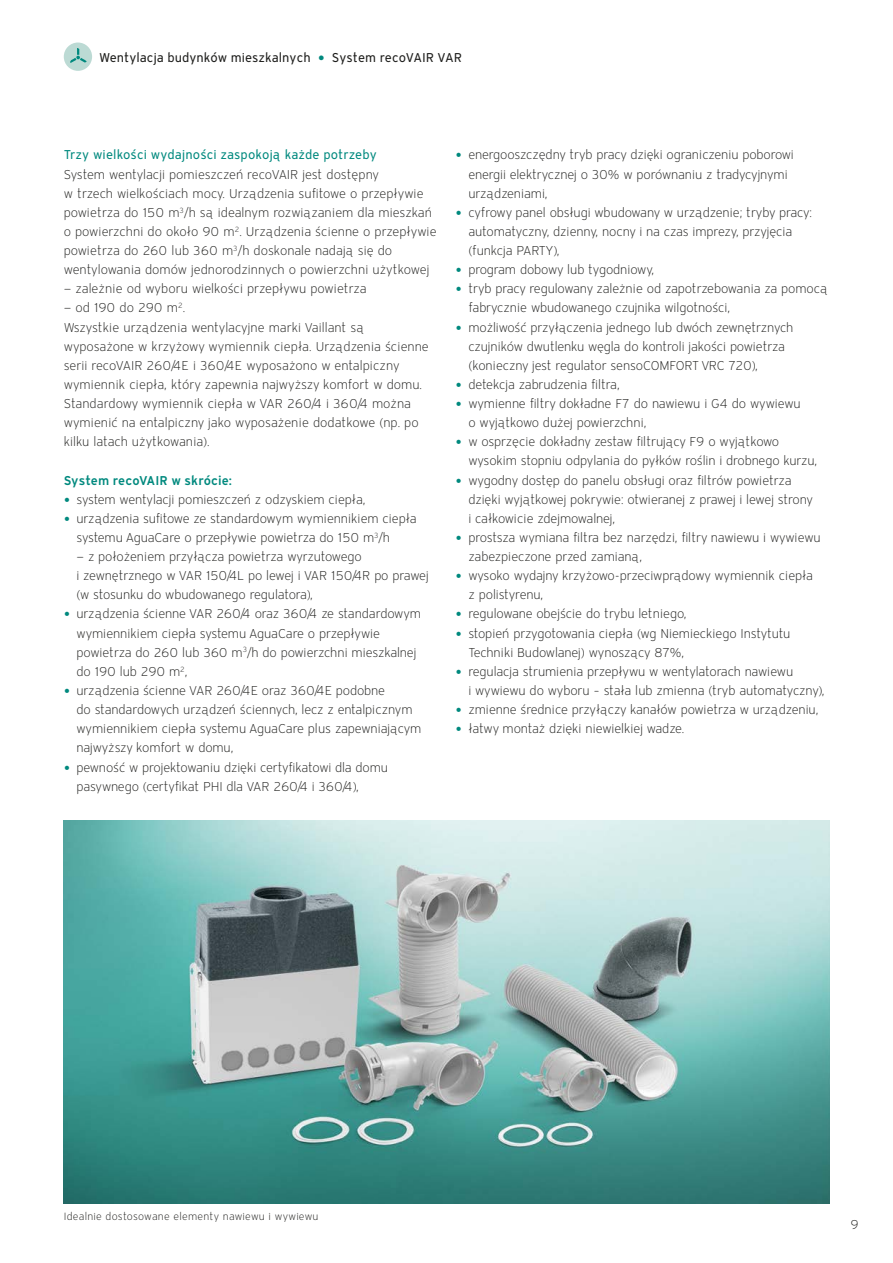
<style>
.page{position:relative;width:893px;height:1263px;background:#fff}
.page>*{position:absolute;margin:0;border:0;box-sizing:border-box;transform-origin:0 0}
.t1{font:300 12.75px/19.2px "Vaillant 16";letter-spacing:-.01em;color:#1d1d1b}
.t2{font:12.75px "Vaillant 16";color:#1d1d1b}
.t3{font:12.75px "Vaillant 16";letter-spacing:.005em;color:#00897e}
.t4{font:600 12.75px "Vaillant 16";letter-spacing:.005em;color:#00897e}
.t5{font:300 10.5px "Vaillant 16";letter-spacing:.02em;color:#1d1d1b}
.s1{color:#00897e}
.s2{font-weight:600;color:#00897e}
</style>
<div class="page">
<img style="left:64px;top:821px;width:765px;height:383px">
<div style="left:64px;top:43px;width:28px;height:28px;background:#bcdad4;border-radius:50%"></div>
<svg style="left:70px;top:48px;width:17px;height:15px"></svg>
<p class="t2" style="left:99px;top:49px;width:365px">Wentylacja budynków mieszkalnych <span class="s1">⬤</span> System recoVAIR VAR</p>
<p class="t3" style="left:64px;top:147px;width:314px">Trzy wielkości wydajności zaspokoją każde potrzeby</p>
<p class="t1" style="left:64px;top:164px;width:374px">System wentylacji pomieszczeń recoVAIR jest dostępny<br>w trzech wielkościach mocy. Urządzenia sufitowe o przepływie powietrza do 150 m<sup>3</sup>/h są idealnym rozwiązaniem dla mieszkań o powierzchni do około 90 m<sup>2</sup>. Urządzenia ścienne o przepływie powietrza do 260 lub 360 m<sup>3</sup>/h doskonale nadają się do wentylowania domów jednorodzinnych o powierzchni użytkowej</p>
<p class="t1" style="left:64px;top:279px;width:304px">— zależnie od wyboru wielkości przepływu powietrza</p>
<p class="t1" style="left:64px;top:298px;width:366px">— od 190 do 290 m<sup>2</sup>.<br>Wszystkie urządzenia wentylacyjne marki Vaillant są wyposażone w krzyżowy wymiennik ciepła. Urządzenia ścienne serii recoVAIR 260/4E i 360/4E wyposażono w entalpiczny wymiennik ciepła, który zapewnia najwyższy komfort w domu.<br>Standardowy wymiennik ciepła w VAR 260/4 i 360/4 można wymienić na entalpiczny jako wyposażenie dodatkowe (np. po kilku latach użytkowania).</p>
<p class="t4" style="left:64px;top:471px;width:170px">System recoVAIR w skrócie:</p>
<p class="t1" style="left:64px;top:489px;width:303px"><span class="s2">•</span> system wentylacji pomieszczeń z odzyskiem ciepła,</p>
<p class="t1" style="left:77px;top:509px;width:342px;text-indent:-13px"><span class="s2">•</span> urządzenia sufitowe ze standardowym wymiennikiem ciepła systemu AguaCare o przepływie powietrza do 150 m<sup>3</sup>/h</p>
<p class="t1" style="left:77px;top:547px;width:354px">— z położeniem przyłącza powietrza wyrzutowego<br>i zewnętrznego w VAR 150/4L po lewej i VAR 150/4R po prawej (w stosunku do wbudowanego regulatora),</p>
<p class="t1" style="left:77px;top:604px;width:346px;text-indent:-13px"><span class="s2">•</span> urządzenia ścienne VAR 260/4 oraz 360/4 ze standardowym wymiennikiem ciepła systemu AguaCare o przepływie powietrza do 260 lub 360 m<sup>3</sup>/h do powierzchni mieszkalnej do 190 lub 290 m<sup>2</sup>,</p>
<p class="t1" style="left:77px;top:681px;width:346px;text-indent:-13px"><span class="s2">•</span> urządzenia ścienne VAR 260/4E oraz 360/4E podobne<br>do standardowych urządzeń ściennych, lecz z entalpicznym wymiennikiem ciepła systemu AguaCare plus zapewniającym najwyższy komfort w domu,</p>
<p class="t1" style="left:77px;top:757px;width:313px;text-indent:-13px"><span class="s2">•</span> pewność w projektowaniu dzięki certyfikatowi dla domu pasywnego (certyfikat PHI dla VAR 260/4 i 360/4),</p>
<p class="t1" style="left:468px;top:145px;width:327px;text-indent:-13px"><span class="s2">•</span> energooszczędny tryb pracy dzięki ograniczeniu poborowi energii elektrycznej o 30% w porównaniu z tradycyjnymi urządzeniami,</p>
<p class="t1" style="left:468px;top:203px;width:345px;text-indent:-13px"><span class="s2">•</span> cyfrowy panel obsługi wbudowany w urządzenie; tryby pracy: automatyczny, dzienny, nocny i na czas imprezy, przyjęcia (funkcja PARTY),</p>
<p class="t1" style="left:456px;top:260px;width:200px"><span class="s2">•</span> program dobowy lub tygodniowy,</p>
<p class="t1" style="left:468px;top:279px;width:361px;text-indent:-13px"><span class="s2">•</span> tryb pracy regulowany zależnie od zapotrzebowania za pomocą fabrycznie wbudowanego czujnika wilgotności,</p>
<p class="t1" style="left:468px;top:317px;width:327px;text-indent:-13px"><span class="s2">•</span> możliwość przyłączenia jednego lub dwóch zewnętrznych czujników dwutlenku węgla do kontroli jakości powietrza (konieczny jest regulator sensoCOMFORT VRC 720),</p>
<p class="t1" style="left:456px;top:375px;width:166px"><span class="s2">•</span> detekcja zabrudzenia filtra,</p>
<p class="t1" style="left:468px;top:394px;width:334px;text-indent:-13px"><span class="s2">•</span> wymienne filtry dokładne F7 do nawiewu i G4 do wywiewu o wyjątkowo dużej powierzchni,</p>
<p class="t1" style="left:468px;top:432px;width:350px;text-indent:-13px"><span class="s2">•</span> w osprzęcie dokładny zestaw filtrujący F9 o wyjątkowo wysokim stopniu odpylania do pyłków roślin i drobnego kurzu,</p>
<p class="t1" style="left:468px;top:470px;width:346px;text-indent:-13px"><span class="s2">•</span> wygodny dostęp do panelu obsługi oraz filtrów powietrza dzięki wyjątkowej pokrywie: otwieranej z prawej i lewej strony i całkowicie zdejmowalnej,</p>
<p class="t1" style="left:468px;top:528px;width:354px;text-indent:-13px"><span class="s2">•</span> prostsza wymiana filtra bez narzędzi, filtry nawiewu i wywiewu zabezpieczone przed zamianą,</p>
<p class="t1" style="left:468px;top:566px;width:346px;text-indent:-13px"><span class="s2">•</span> wysoko wydajny krzyżowo-przeciwprądowy wymiennik ciepła z polistyrenu,</p>
<p class="t1" style="left:456px;top:604px;width:232px"><span class="s2">•</span> regulowane obejście do trybu letniego,</p>
<p class="t1" style="left:468px;top:623px;width:324px;text-indent:-13px"><span class="s2">•</span> stopień przygotowania ciepła (wg Niemieckiego Instytutu<br>Techniki Budowlanej) wynoszący 87%,</p>
<p class="t1" style="left:468px;top:662px;width:358px;text-indent:-13px"><span class="s2">•</span> regulacja strumienia przepływu w wentylatorach nawiewu<br>i wywiewu do wyboru – stała lub zmienna (tryb automatyczny),</p>
<p class="t1" style="left:456px;top:700px;width:364px"><span class="s2">•</span> zmienne średnice przyłączy kanałów powietrza w urządzeniu,</p>
<p class="t1" style="left:456px;top:719px;width:230px"><span class="s2">•</span> łatwy montaż dzięki niewielkiej wadze.</p>
<p class="t5" style="left:64px;top:1210px;width:256px">Idealnie dostosowane elementy nawiewu i wywiewu</p>
<p class="t1" style="left:850px;top:1215px;width:10px">9</p>
</div>
